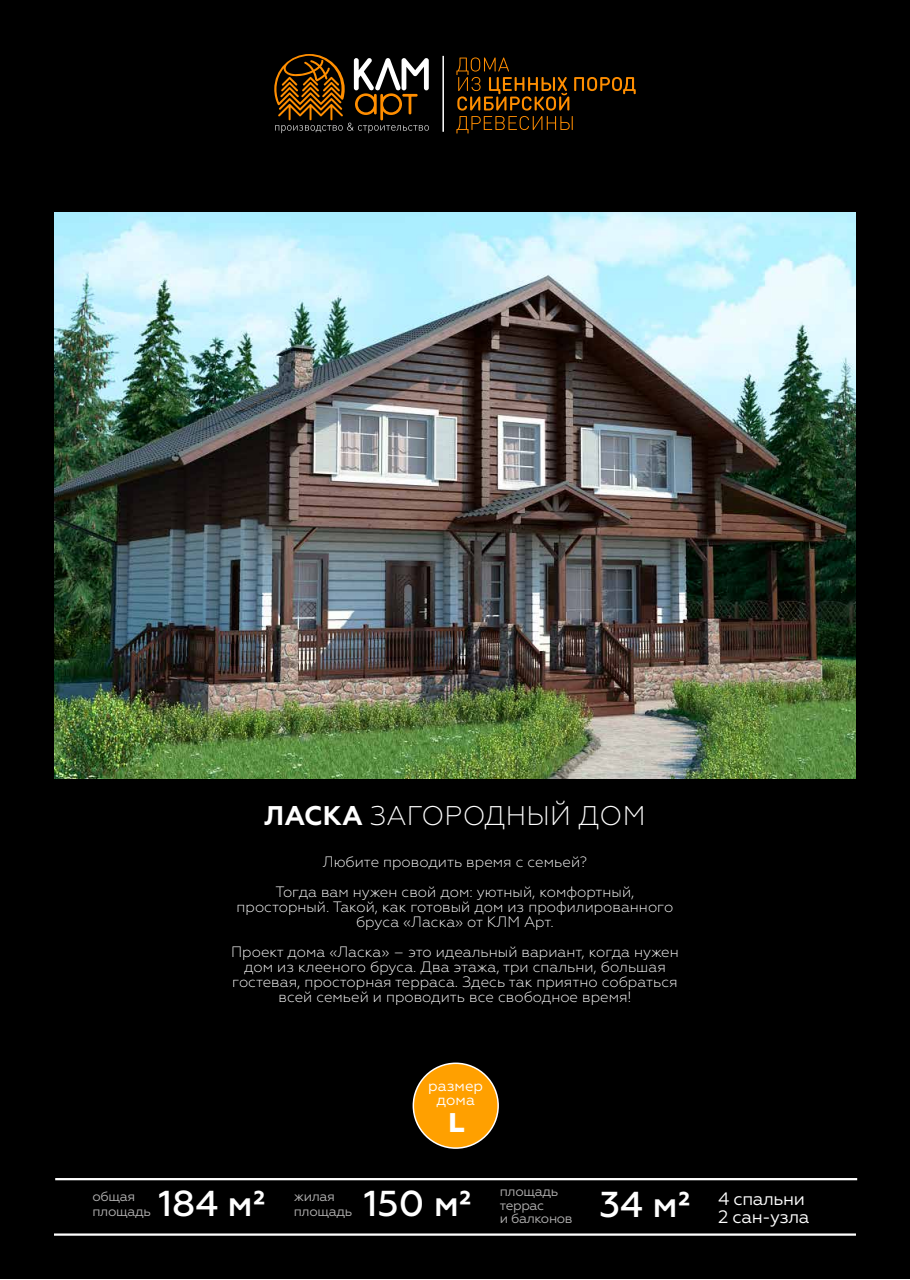
<style>
.page{position:relative;width:910px;height:1280px;background:#fff}
.page>*{position:absolute;margin:0;border:0;box-sizing:border-box;transform-origin:0 0}
.t1{font:500 36px "Geometria";color:#fff}
.t2{font:300 27px "Geometria";letter-spacing:.01em;color:#fff}
.t3{font:800 27px "Geometria";color:#fff}
.t4{font:18px/18px "Geometria";letter-spacing:-.025em;color:#fff}
.t5{font:300 15px/15px "Geometria";color:#fff;text-align:center}
.t6{font:15px/13.5px "Geometria";color:#fff;text-align:center}
.t7{font:13.5px/15px "Geometria";letter-spacing:-.025em;color:#b1b0b0}
.s1{font-weight:700}
</style>
<div class="page">
<div style="left:0;top:1px;width:910px;height:1278px;background:#000"></div>
<img style="left:54px;top:213px;width:802px;height:565px">
<hr style="left:54px;top:1233px;width:802px;height:3px;background:#fff">
<hr style="left:55px;top:1178px;width:802px;height:2px;background:#fff">
<div style="left:413px;top:1063px;width:85px;height:85px;background:#ffa000;border-radius:50%"></div>
<div style="left:413px;top:1062px;width:86px;height:87px;border:2px solid #fff;border-radius:50%"></div>
<svg style="left:456px;top:57px;width:180px;height:77px"></svg>
<hr style="left:442px;top:56px;width:2px;height:76px;background:#fff">
<svg style="left:274px;top:54px;width:155px;height:79px"></svg>
<h2 class="t2" style="left:264px;top:800px;width:383px"><span class="s1">ЛАСКА</span> ЗАГОРОДНЫЙ ДОМ</h2>
<p class="t5" style="left:276px;top:846px;width:360px;line-height:30px">Любите проводить время с семьей?<br>Тогда вам нужен свой дом: уютный, комфортный,</p>
<p class="t5" style="left:237px;top:899px;width:438px">просторный. Такой, как готовый дом из профилированного бруса «Ласка» от КЛМ Арт.</p>
<p class="t5" style="left:231px;top:944px;width:449px">Проект дома «Ласка» – это идеальный вариант, когда нужен дом из клееного бруса. Два этажа, три спальни, большая гостевая, просторная терраса. Здесь так приятно собраться всей семьей и проводить все свободное время!</p>
<p class="t6" style="left:428px;top:1079px;width:56px">размер дома</p>
<h2 class="t3" style="left:448px;top:1106px;width:18px">L</h2>
<p class="t7" style="left:500px;top:1185px;width:74px;line-height:13.5px">площадь террас<br>и балконов</p>
<h1 class="t1" style="left:599px;top:1183px;width:93px">34 м²</h1>
<p class="t7" style="left:92px;top:1189px;width:60px">общая площадь</p>
<h1 class="t1" style="left:158px;top:1183px;width:109px">184 м²</h1>
<p class="t7" style="left:294px;top:1189px;width:60px">жилая площадь</p>
<h1 class="t1" style="left:364px;top:1183px;width:110px">150 м²</h1>
<p class="t4" style="left:718px;top:1189px;width:93px">4 спальни<br>2 сан-узла</p>
</div>
